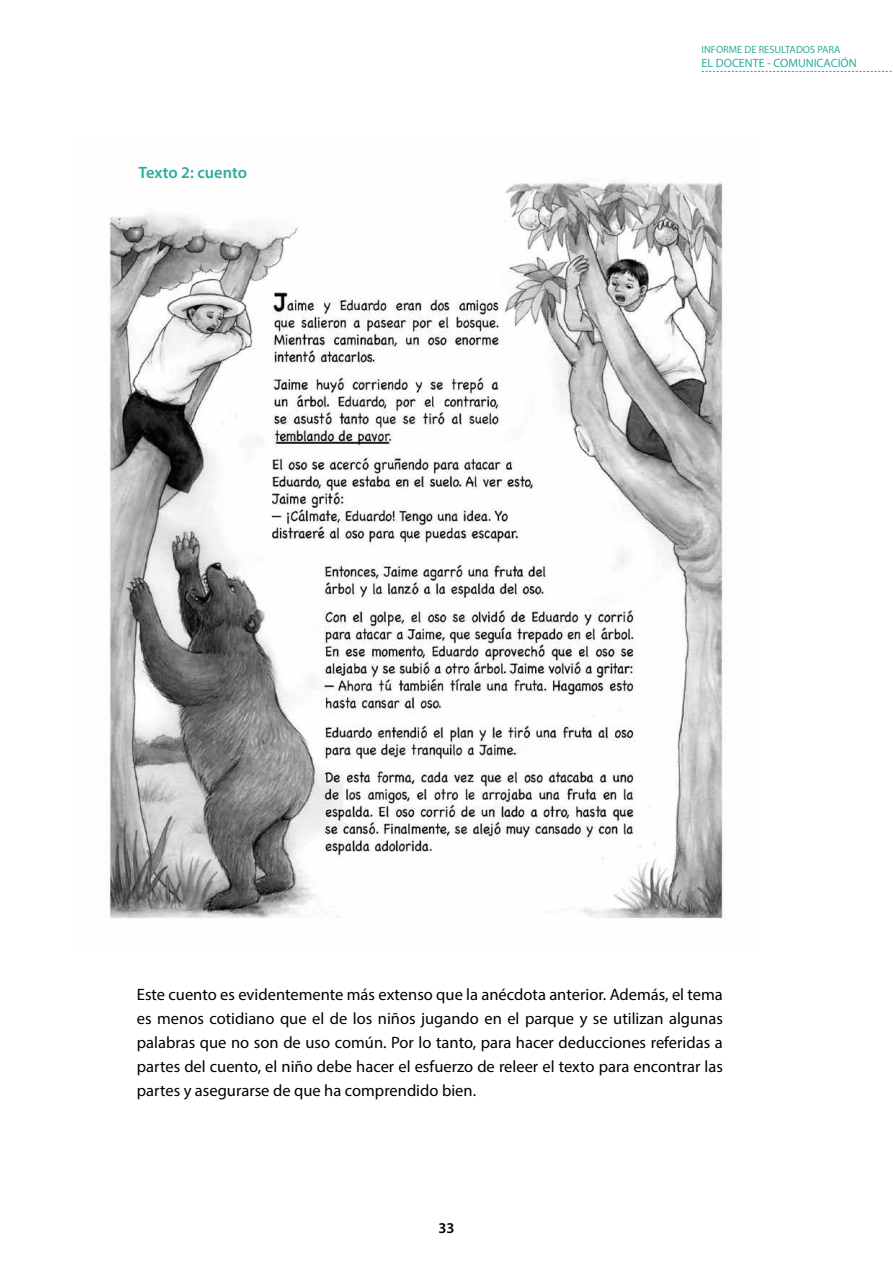
<style>
.page{position:relative;width:893px;height:1263px;background:#fff}
.page>*{position:absolute;margin:0;border:0;box-sizing:border-box;transform-origin:0 0}
.t1{font:16.5px/24px "Myriad Pro";color:#000;text-align:justify}
.t2{font:600 16.5px "Myriad Pro";letter-spacing:-.005em;color:#2dac9e}
.t3{font:600 15px "Myriad Pro";color:#000}
.t4{font:12px "Myriad Pro";color:#2dac9e}
.t5{font:10.5px "Myriad Pro";color:#2dac9e}
</style>
<div class="page">
<svg style="left:702px;top:71px;width:190px;height:1px"></svg>
<img style="left:109px;top:180px;width:614px;height:739px">
<p class="t2" style="left:139px;top:162px;width:110px">Texto 2: cuento</p>
<p class="t5" style="left:702px;top:43px;width:140px">INFORME DE RESULTADOS PARA</p>
<p class="t4" style="left:702px;top:55px;width:157px">EL DOCENTE - COMUNICACIÓN</p>
<p class="t1" style="left:137px;top:982px;width:587px">Este cuento es evidentemente más extenso que la anécdota anterior. Además, el tema es menos cotidiano que el de los niños jugando en el parque y se utilizan algunas palabras que no son de uso común. Por lo tanto, para hacer deducciones referidas a partes del cuento, el niño debe hacer el esfuerzo de releer el texto para encontrar las partes y asegurarse de que ha comprendido bien.</p>
<p class="t3" style="left:438px;top:1219px;width:18px">33</p>
</div>
